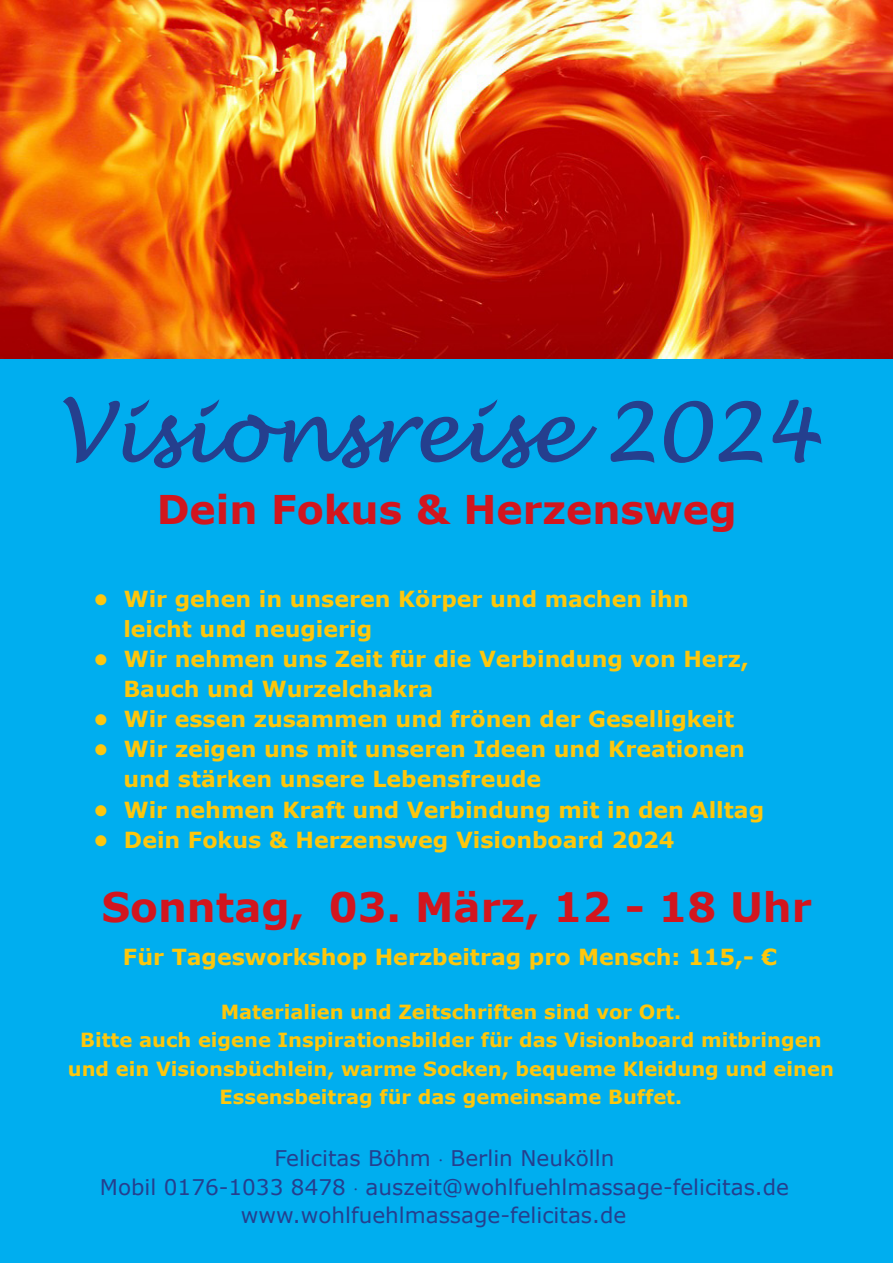
<style>
.page{position:relative;width:893px;height:1263px;background:#fff}
.page>*{position:absolute;margin:0;border:0;box-sizing:border-box;transform-origin:0 0}
.t1{font:italic 80.1px "Lucida Handwriting";color:#253f8e}
.t2{font:700 40.5px "Verdana";color:#d2161e}
.t3{font:700 39.6px "Verdana";color:#d2161e}
.t4{font:700 22.2px/30.2px "Verdana";color:#fec70c}
.t5{font:21.6px "Verdana";color:#253f8e}
.t6{font:700 19.5px/28.3px "Verdana";color:#fec70c;text-align:center}
.s1{font-family:"Avenir Next Condensed"}
</style>
<div class="page">
<div style="left:0;top:347px;width:893px;height:916px;background:#00aeef"></div>
<img style="left:0;top:0;width:893px;height:359px">
<svg style="left:63px;top:396px;width:534px;height:73px"></svg>
<svg style="left:610px;top:400px;width:45px;height:63px"></svg>
<svg style="left:664px;top:400px;width:99px;height:63px"></svg>
<svg style="left:772px;top:399px;width:50px;height:64px"></svg>
<h1 class="t1" style="left:57px;top:384px;width:763px">Visionsreise 2024</h1>
<h3 class="t3" style="left:157px;top:481px;width:581px">Dein Fokus &amp; Herzensweg</h3>
<p class="t4" style="left:123px;top:583px;width:567px;text-indent:-30px">• Wir gehen in unseren Körper und machen ihn leicht und neugierig</p>
<p class="t4" style="left:123px;top:643px;width:627px;text-indent:-30px">• Wir nehmen uns Zeit für die Verbindung von Herz,<br>Bauch und Wurzelchakra</p>
<p class="t4" style="left:93px;top:704px;width:643px">• Wir essen zusammen und frönen der Geselligkeit</p>
<p class="t4" style="left:123px;top:734px;width:623px;text-indent:-30px">• Wir zeigen uns mit unseren Ideen und Kreationen und stärken unsere Lebensfreude</p>
<p class="t4" style="left:93px;top:794px;width:673px">• Wir nehmen Kraft und Verbindung mit in den Alltag</p>
<p class="t4" style="left:93px;top:824px;width:583px">• Dein Fokus &amp; Herzensweg Visionboard 2024</p>
<h2 class="t2" style="left:101px;top:878px;width:712px">Sonntag, 03. März, 12 - 18 Uhr</h2>
<p class="t4" style="left:123px;top:941px;width:656px">Für Tagesworkshop Herzbeitrag pro Mensch: 115,- €</p>
<p class="t6" style="left:68px;top:997px;width:768px">Materialien und Zeitschriften sind vor Ort.<br>Bitte auch eigene Inspirationsbilder für das Visionboard mitbringen und ein Visionsbüchlein, warme Socken, bequeme Kleidung und einen Essensbeitrag für das gemeinsame Buffet.</p>
<p class="t5" style="left:274px;top:1144px;width:342px">Felicitas Böhm <span class="s1">·</span> Berlin Neukölln</p>
<p class="t5" style="left:100px;top:1172px;width:691px">Mobil 0176-1033 8478 <span class="s1">·</span> auszeit@wohlfuehlmassage-felicitas.de</p>
<p class="t5" style="left:241px;top:1200px;width:387px">www.wohlfuehlmassage-felicitas.de</p>
</div>
